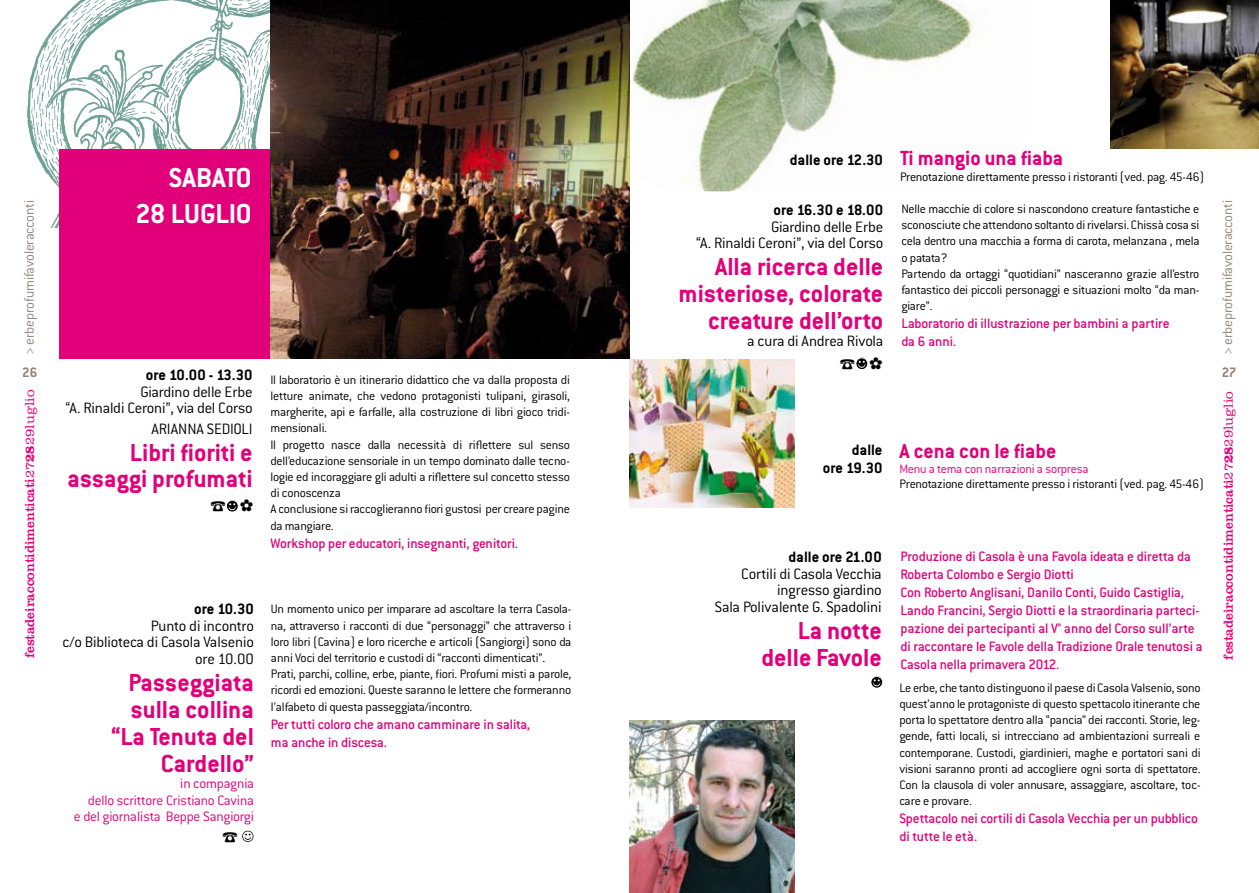
<style>
.page{position:relative;width:1259px;height:893px;background:#fff}
.page>*{position:absolute;margin:0;border:0;box-sizing:border-box;transform-origin:0 0}
.t1{font:700 30px/36px "Conduit ITC";letter-spacing:-.005em;color:#fff;text-align:right}
.t2{font:700 27px/27px "Conduit ITC";color:#e2007a;text-align:right}
.t3{font:700 22.5px "Conduit ITC";color:#e2007a}
.t4{font:300 16.5px/16.5px "Conduit ITC";letter-spacing:-.01em;color:#000;text-align:right}
.t5{font:700 16.5px/18px "Conduit ITC";color:#000;text-align:right}
.t6{font:500 15px/18px "Conduit ITC";letter-spacing:-.015em;color:#e2007a}
.t7{font:300 15px/16.5px "Conduit ITC";letter-spacing:-.015em;color:#e2007a;text-align:right}
.t8{font:300 15px "Conduit ITC";letter-spacing:-.015em;color:#948579}
.t9{font:700 15px "Conduit ITC";color:#948579}
.t10{font:300 13.5px/16.2px "Conduit ITC";letter-spacing:-.02em;color:#000}
.t11{font:13.5px "Clarendon";color:#e2007a}
.t12{font:300 13.5px "Conduit ITC";letter-spacing:-.02em;color:#e2007a}
.s1{font-size:16.5px;color:#000}
.s2{font-weight:300}
.s3{font-weight:700}
</style>
<div class="page">
<img style="left:631px;top:0;width:344px;height:191px">
<img style="left:26px;top:0;width:245px;height:228px">
<div style="left:60px;top:149px;width:222px;height:210px;background:#e2007a"></div>
<img style="left:271px;top:0;width:359px;height:359px">
<img style="left:1111px;top:0;width:148px;height:149px">
<img style="left:629px;top:720px;width:165px;height:173px">
<img style="left:630px;top:359px;width:164px;height:148px">
<svg style="left:871px;top:676px;width:12px;height:12px"></svg>
<svg style="left:226px;top:500px;width:13px;height:12px"></svg>
<svg style="left:242px;top:831px;width:11px;height:11px"></svg>
<svg style="left:856px;top:357px;width:12px;height:13px"></svg>
<h3 class="t3" style="left:790px;top:145px;width:275px"><span class="s1">dalle ore 12.30</span> Ti mangio una fiaba</h3>
<p class="t10" style="left:900px;top:169px;width:306px">Prenotazione direttamente presso i ristoranti (ved. pag. 45-46)</p>
<h1 class="t1" style="left:135px;top:159px;width:118px">SABATO<br>28 LUGLIO</h1>
<p class="t8" style="left:21px;top:355px;width:156px;rotate:-90deg">&gt; erbeprofumifavoleracconti</p>
<p class="t9" style="left:22px;top:364px;width:17px">26</p>
<p class="t8" style="left:1219px;top:355px;width:156px;rotate:-90deg">&gt; erbeprofumifavoleracconti</p>
<p class="t9" style="left:1221px;top:364px;width:16px">27</p>
<p class="t10" style="left:901px;top:201px;width:300px">Nelle macchie di colore si nascondono creature fantastiche e sconosciute che attendono soltanto di rivelarsi. Chissà cosa si cela dentro una macchia a forma di carota, melanzana , mela o patata?<br>Partendo da ortaggi “quotidiani” nasceranno grazie all’estro fantastico dei piccoli personaggi e situazioni molto “da man&shy;giare”.</p>
<p class="t6" style="left:901px;top:314px;width:270px">Laboratorio di illustrazione per bambini a partire da 6 anni.</p>
<p class="t5" style="left:773px;top:201px;width:111px">ore 16.30 e 18.00</p>
<p class="t4" style="left:696px;top:218px;width:189px">Giardino delle Erbe<br>“A. Rinaldi Ceroni”, via del Corso</p>
<h2 class="t2" style="left:678px;top:253px;width:206px">Alla ricerca delle misteriose, colorate creature dell’orto</h2>
<p class="t4" style="left:747px;top:332px;width:137px">a cura di Andrea Rivola</p>
<p class="t5" style="left:146px;top:366px;width:108px">ore 10.00 - 13.30</p>
<p class="t4" style="left:65px;top:384px;width:189px">Giardino delle Erbe<br>“A. Rinaldi Ceroni”, via del Corso</p>
<p class="t4" style="left:152px;top:421px;width:103px">ARIANNA SEDIOLI</p>
<h2 class="t2" style="left:67px;top:440px;width:187px;line-height:25.5px">Libri fioriti e assaggi profumati</h2>
<p class="t10" style="left:270px;top:371px;width:301px">Il laboratorio è un itinerario didattico che va dalla proposta di letture animate, che vedono protagonisti tulipani, girasoli, margherite, api e farfalle, alla costruzione di libri gioco tridi&shy;mensionali.<br>Il progetto nasce dalla necessità di riflettere sul senso dell’educazione sensoriale in un tempo dominato dalle tecno&shy;logie ed incoraggiare gli adulti a riflettere sul concetto stesso di conoscenza<br>A conclusione si raccoglieranno fiori gustosi per creare pagine da mangiare.</p>
<p class="t6" style="left:270px;top:534px;width:249px">Workshop per educatori, insegnanti, genitori.</p>
<p class="t11" style="left:22px;top:658px;width:270px;rotate:-90deg">festadeiraccontidimenticati<span class="s2">27</span><span class="s3">28</span><span class="s2">29luglio</span></p>
<p class="t11" style="left:1220px;top:660px;width:270px;rotate:-90deg">festadeiraccontidimenticati<span class="s2">27</span><span class="s3">28</span><span class="s2">29luglio</span></p>
<p class="t5" style="left:823px;top:441px;width:61px">dalle<br>ore 19.30</p>
<h3 class="t3" style="left:899px;top:438px;width:158px">A cena con le fiabe</h3>
<p class="t12" style="left:899px;top:462px;width:190px">Menu a tema con narrazioni a sorpresa</p>
<p class="t10" style="left:899px;top:476px;width:306px">Prenotazione direttamente presso i ristoranti (ved. pag. 45-46)</p>
<p class="t6" style="left:900px;top:547px;width:304px">Produzione di Casola è una Favola ideata e diretta da Roberta Colombo e Sergio Diotti<br>Con Roberto Anglisani, Danilo Conti, Guido Castiglia, Lando Francini, Sergio Diotti e la straordinaria parteci&shy;pazione dei partecipanti al V° anno del Corso sull’arte di raccontare le Favole della Tradizione Orale tenutosi a Casola nella primavera 2012.</p>
<p class="t5" style="left:788px;top:548px;width:95px">dalle ore 21.00</p>
<p class="t4" style="left:715px;top:565px;width:168px">Cortili di Casola Vecchia ingresso giardino<br>Sala Polivalente G. Spadolini</p>
<h2 class="t2" style="left:761px;top:616px;width:122px">La notte delle Favole</h2>
<p class="t5" style="left:194px;top:600px;width:61px">ore 10.30</p>
<p class="t4" style="left:62px;top:617px;width:193px">Punto di incontro<br>c/o Biblioteca di Casola Valsenio ore 10.00</p>
<h2 class="t2" style="left:111px;top:668px;width:144px">Passeggiata sulla collina “La Tenuta del<br>Cardello”</h2>
<p class="t7" style="left:74px;top:775px;width:182px">in compagnia<br>dello scrittore Cristiano Cavina<br>e del giornalista Beppe Sangiorgi</p>
<p class="t10" style="left:271px;top:601px;width:302px">Un momento unico per imparare ad ascoltare la terra Casola&shy;na, attraverso i racconti di due “personaggi” che attraverso i loro libri (Cavina) e loro ricerche e articoli (Sangiorgi) sono da anni Voci del territorio e custodi di “racconti dimenticati”.<br>Prati, parchi, colline, erbe, piante, fiori. Profumi misti a parole, ricordi ed emozioni. Queste saranno le lettere che formeranno l’alfabeto di questa passeggiata/incontro.</p>
<p class="t6" style="left:271px;top:715px;width:261px">Per tutti coloro che amano camminare in salita, ma anche in discesa.</p>
<p class="t10" style="left:899px;top:679px;width:303px;text-align:justify">Le erbe, che tanto distinguono il paese di Casola Valsenio, sono quest’anno le protagoniste di questo spettacolo itinerante che porta lo spettatore dentro alla “pancia” dei racconti. Storie, leg&shy;gende, fatti locali, si intrecciano ad ambientazioni surreali e contemporane. Custodi, giardinieri, maghe e portatori sani di visioni saranno pronti ad accogliere ogni sorta di spettatore.<br>Con la clausola di voler annusare, assaggiare, ascoltare, toc&shy;care e provare.</p>
<p class="t6" style="left:899px;top:809px;width:300px">Spettacolo nei cortili di Casola Vecchia per un pubblico di tutte le età.</p>
</div>
